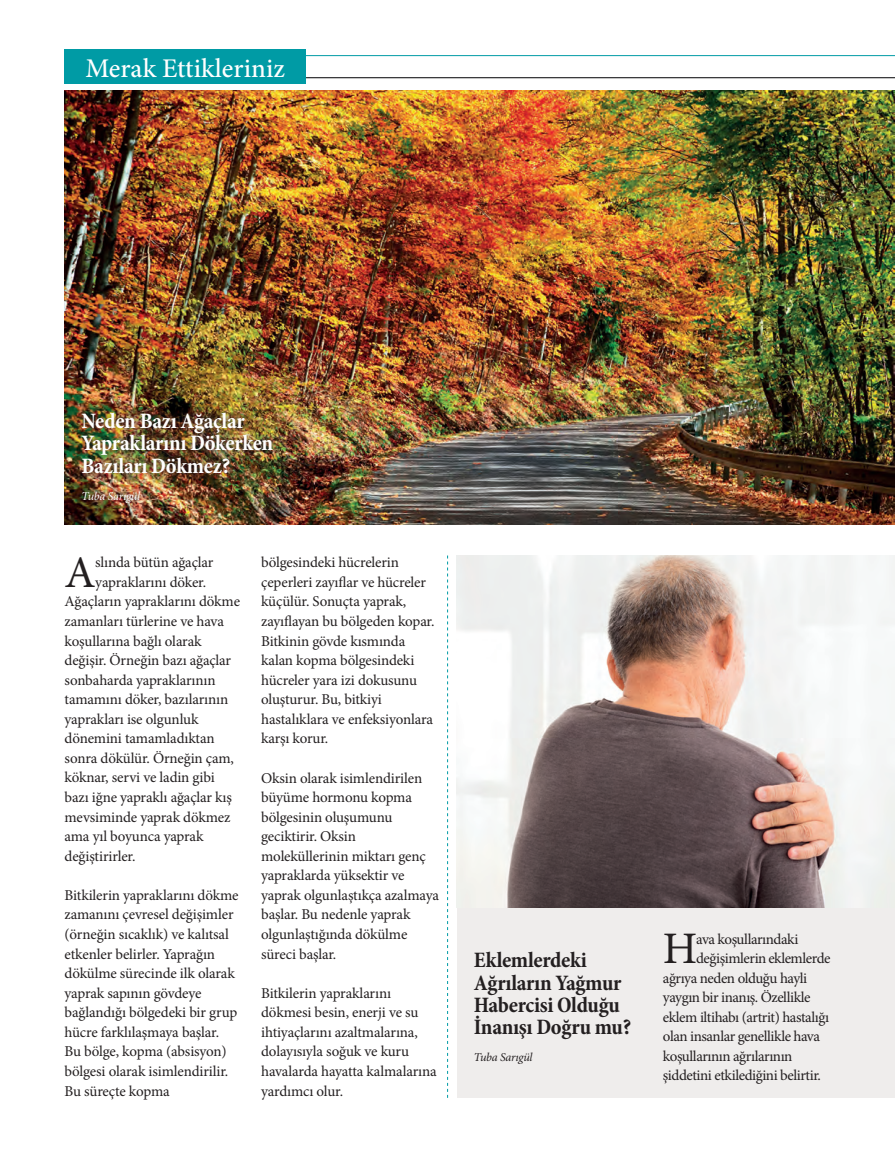
<style>
.page{position:relative;width:895px;height:1166px;background:#fff}
.page>*{position:absolute;margin:0;border:0;box-sizing:border-box;transform-origin:0 0}
.t1{font:45.15px "Minion Pro";color:#231f20}
.t2{font:500 27px "Minion Pro";color:#fff}
.t3{font:700 condensed 22.2px/22.2px "Minion Pro";letter-spacing:-.015em;color:#231f20}
.t4{font:700 condensed 22.2px/22.2px "Minion Pro";letter-spacing:-.015em;color:#fff}
.t5{font:15px/19.5px "Minion Pro";letter-spacing:-.01em;color:#231f20}
.t6{font:15px "Minion Pro";letter-spacing:-.03em;color:#231f20}
.t7{font:italic 12px "Minion Pro";letter-spacing:-.02em;color:#231f20}
.t8{font:italic 12px "Minion Pro";letter-spacing:-.02em;color:#fff}
</style>
<div class="page">
<hr style="left:65px;top:55px;width:829px;height:1px;background:#009ba5">
<hr style="left:65px;top:77px;width:829px;height:1px;background:#000103">
<div style="left:65px;top:50px;width:240px;height:34px;background:#009ba5"></div>
<img style="left:65px;top:90px;width:829px;height:434px">
<div style="left:457px;top:755px;width:437px;height:343px;background:#efedec"></div>
<img style="left:74px;top:404px;width:207px;height:107px">
<img style="left:457px;top:555px;width:437px;height:353px">
<svg style="left:447px;top:555px;width:1px;height:543px"></svg>
<h2 class="t2" style="left:85px;top:50px;width:201px">Merak Ettikleriniz</h2>
<h3 class="t4" style="left:82px;top:410px;width:193px">Neden Bazı Ağaçlar<br>Yapraklarını Dökerken<br>Bazıları Dökmez?</h3>
<p class="t8" style="left:82px;top:487px;width:60px">Tuba Sarıgül</p>
<h1 class="t1" style="left:65px;top:542px;width:33px">A</h1>
<p class="t5" style="left:95px;top:553px;width:119px">slında bütün ağaçlar</p>
<p class="t5" style="left:95px;top:572px;width:112px">yapraklarını döker.</p>
<p class="t5" style="left:65px;top:592px;width:177px">Ağaçların yapraklarını dökme</p>
<p class="t5" style="left:65px;top:611px;width:161px">zamanları türlerine ve hava</p>
<p class="t5" style="left:65px;top:631px;width:138px">koşullarına bağlı olarak</p>
<p class="t5" style="left:65px;top:650px;width:168px">değişir. Örneğin bazı ağaçlar</p>
<p class="t5" style="left:65px;top:670px;width:152px">sonbaharda yapraklarının</p>
<p class="t5" style="left:65px;top:690px;width:165px">tamamını döker, bazılarının</p>
<p class="t5" style="left:65px;top:709px;width:135px">yaprakları ise olgunluk</p>
<p class="t5" style="left:65px;top:729px;width:151px">dönemini tamamladıktan</p>
<p class="t5" style="left:65px;top:748px;width:171px">sonra dökülür. Örneğin çam,</p>
<p class="t5" style="left:65px;top:768px;width:152px">köknar, servi ve ladin gibi</p>
<p class="t5" style="left:65px;top:787px;width:169px">bazı iğne yapraklı ağaçlar kış</p>
<p class="t5" style="left:65px;top:807px;width:167px">mevsiminde yaprak dökmez</p>
<p class="t5" style="left:65px;top:826px;width:140px">ama yıl boyunca yaprak</p>
<p class="t5" style="left:65px;top:846px;width:72px">değiştirirler.</p>
<p class="t5" style="left:65px;top:885px;width:175px">Bitkilerin yapraklarını dökme zamanını çevresel değişimler (örneğin sıcaklık) ve kalıtsal etkenler belirler. Yaprağın dökülme sürecinde ilk olarak yaprak sapının gövdeye bağlandığı bölgedeki bir grup hücre farklılaşmaya başlar.<br>Bu bölge, kopma (absisyon) bölgesi olarak isimlendirilir.<br>Bu süreçte kopma</p>
<p class="t5" style="left:261px;top:553px;width:175px">bölgesindeki hücrelerin çeperleri zayıflar ve hücreler küçülür. Sonuçta yaprak, zayıflayan bu bölgeden kopar.<br>Bitkinin gövde kısmında kalan kopma bölgesindeki hücreler yara izi dokusunu oluşturur. Bu, bitkiyi hastalıklara ve enfeksiyonlara karşı korur.</p>
<p class="t5" style="left:261px;top:768px;width:179px">Oksin olarak isimlendirilen büyüme hormonu kopma bölgesinin oluşumunu geciktirir. Oksin moleküllerinin miktarı genç yapraklarda yüksektir ve yaprak olgunlaştıkça azalmaya başlar. Bu nedenle yaprak olgunlaştığında dökülme süreci başlar.</p>
<p class="t5" style="left:261px;top:983px;width:177px">Bitkilerin yapraklarını dökmesi besin, enerji ve su ihtiyaçlarını azaltmalarına, dolayısıyla soğuk ve kuru havalarda hayatta kalmalarına yardımcı olur.</p>
<h3 class="t3" style="left:474px;top:949px;width:159px">Eklemlerdeki<br>Ağrıların Yağmur<br>Habercisi Olduğu<br>İnanışı Doğru mu?</h3>
<p class="t7" style="left:474px;top:1049px;width:60px">Tuba Sarıgül</p>
<h1 class="t1" style="left:662px;top:918px;width:36px">H</h1>
<p class="t6" style="left:696px;top:928px;width:104px">ava koşullarındaki</p>
<p class="t6" style="left:696px;top:948px;width:136px">değişimlerin eklemlerde</p>
<p class="t6" style="left:662px;top:968px;width:146px">ağrıya neden olduğu hayli</p>
<p class="t6" style="left:662px;top:987px;width:149px">yaygın bir inanış. Özellikle</p>
<p class="t6" style="left:662px;top:1007px;width:167px">eklem iltihabı (artrit) hastalığı</p>
<p class="t6" style="left:662px;top:1026px;width:158px">olan insanlar genellikle hava</p>
<p class="t6" style="left:662px;top:1046px;width:131px">koşullarının ağrılarının</p>
<p class="t6" style="left:662px;top:1065px;width:159px">şiddetini etkilediğini belirtir.</p>
</div>
